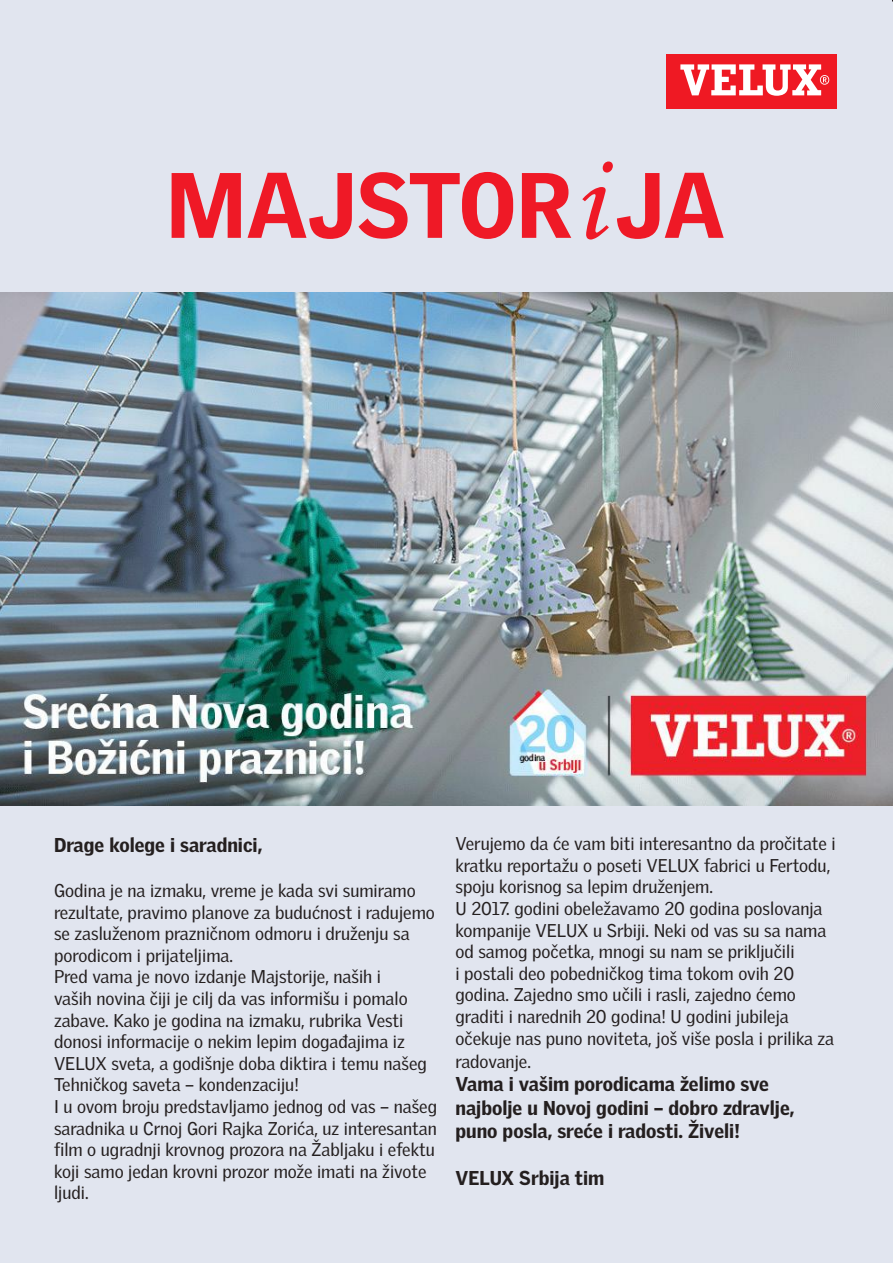
<style>
.page{position:relative;width:893px;height:1263px;background:#e1e5ef}
.page>*{position:absolute;margin:0;border:0;box-sizing:border-box;transform-origin:0 0}
.t1{font:italic 700 90px "VELU Xfor Office";color:#ef1926}
.t2{font:italic 700 19.5px/23.4px "VELU Xfor Office";color:#241f1f}
.t3{font:18px/21.6px "VELU Xfor Office";color:#241f1f}
.s1{font-family:"Monotype Corsiva";font-weight:400;font-style:normal;font-size:123px}
</style>
<div class="page">
<div style="left:1px;top:1px;width:891px;height:301px;background:#e1e5ef"></div>
<div style="left:667px;top:54px;width:170px;height:54px;background:#ef1923"></div>
<svg style="left:680px;top:64px;width:149px;height:32px"></svg>
<img style="left:0;top:293px;width:893px;height:512px">
<p class="t1" style="left:166px;top:136px;width:560px">MAJSTOR<span class="s1">i</span> JA</p>
<p class="t2" style="left:54px;top:832px;width:210px">Drage kolege i saradnici,</p>
<p class="t3" style="left:54px;top:878px;width:382px">Godina je na izmaku, vreme je kada svi sumiramo rezultate, pravimo planove za budućnost i radujemo se zasluženom prazničnom odmoru i druženju sa porodicom i prijateljima.</p>
<p class="t3" style="left:54px;top:964px;width:374px">Pred vama je novo izdanje Majstorije, naših i<br>vaših novina čiji je cilj da vas informišu i pomalo zabave. Kako je godina na izmaku, rubrika Vesti donosi informacije o nekim lepim događajima iz VELUX sveta, a godišnje doba diktira i temu našeg Tehničkog saveta – kondenzaciju!</p>
<p class="t3" style="left:54px;top:1094px;width:385px">I u ovom broju predstavljamo jednog od vas – našeg saradnika u Crnoj Gori Rajka Zorića, uz interesantan film o ugradnji krovnog prozora na Žabljaku i efektu koji samo jedan krovni prozor može imati na živote ljudi.</p>
<p class="t3" style="left:455px;top:831px;width:382px">Verujemo da će vam biti interesantno da pročitate i kratku reportažu o poseti VELUX fabrici u Fertodu, spoju korisnog sa lepim druženjem.</p>
<p class="t3" style="left:455px;top:896px;width:380px">U 2017. godini obeležavamo 20 godina poslovanja kompanije VELUX u Srbiji. Neki od vas su sa nama od samog početka, mnogi su nam se priključili<br>i postali deo pobedničkog tima tokom ovih 20 godina. Zajedno smo učili i rasli, zajedno ćemo graditi i narednih 20 godina! U godini jubileja očekuje nas puno noviteta, još više posla i prilika za</p>
<p class="t3" style="left:455px;top:1049px;width:77px">radovanje.</p>
<p class="t2" style="left:455px;top:1071px;width:340px">Vama i vašim porodicama želimo sve najbolje u Novoj godini – dobro zdravlje, puno posla, sreće i radosti. Živeli!</p>
<p class="t2" style="left:455px;top:1165px;width:150px">VELUX Srbija tim</p>
</div>
